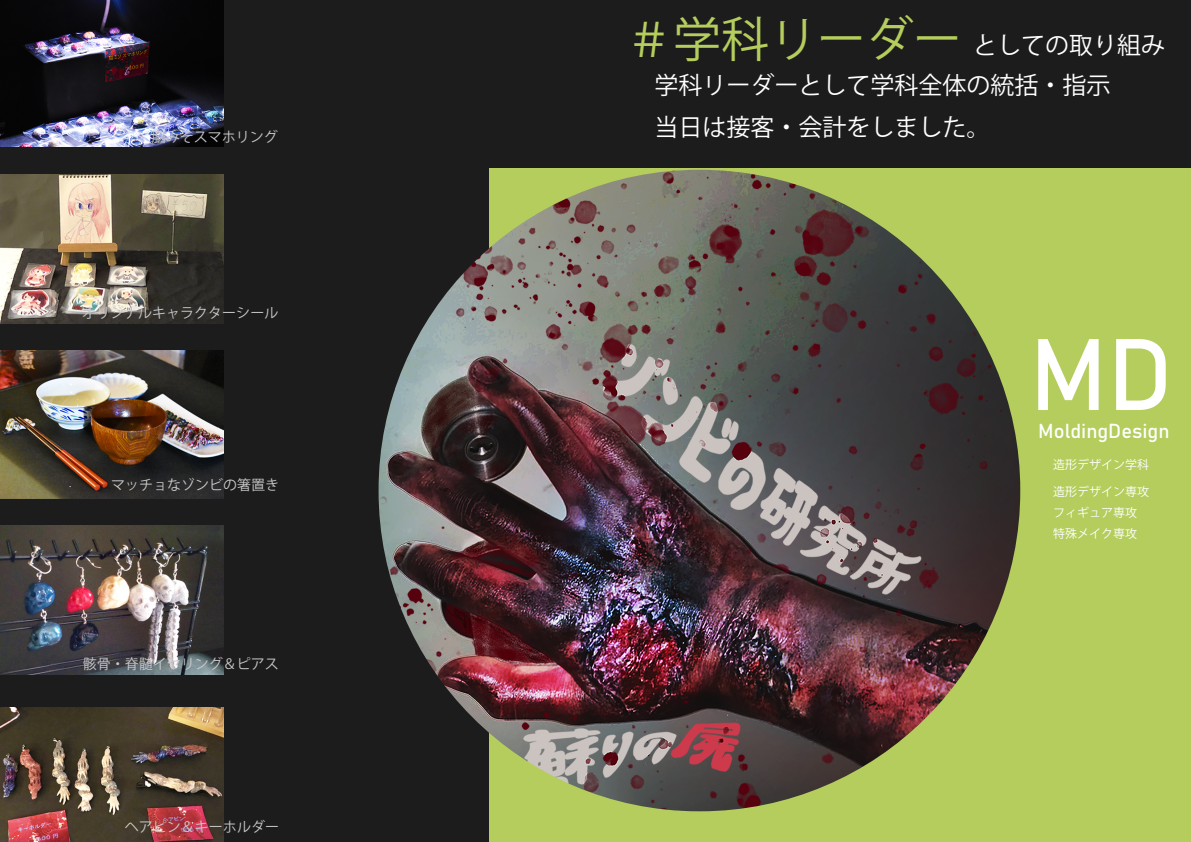
<style>
.page{position:relative;width:1191px;height:842px;background:#1c1c1c}
.page>*{position:absolute;margin:0;border:0;box-sizing:border-box;transform-origin:0 0}
.t1{font:100px "Bahnschrift";color:#fff}
.t2{font:24px/41.3px "Koz Go Pr 6 N";color:#fff}
.t3{font:20px "Bahnschrift";color:#fff}
.t4{font:14px "Koz Go Pr 6 N";color:#c9cacc}
.t5{font:12px/21px "Koz Go Pr 6 N";color:#fff}
.s1{font-size:48px;color:#b4cd5d}
</style>
<div class="page">
<div style="left:489px;top:169px;width:702px;height:673px;background:#b4cd5d"></div>
<img style="left:0;top:350px;width:223px;height:148px">
<img style="left:0;top:707px;width:223px;height:135px">
<img style="left:0;top:526px;width:223px;height:149px">
<img style="left:0;top:0;width:223px;height:146px">
<img style="left:0;top:175px;width:223px;height:149px">
<img style="left:378px;top:170px;width:642px;height:641px;border-radius:321px">
<p class="t4" style="left:152px;top:129px;width:127px">脳みそスマホリング</p>
<p class="t4" style="left:82px;top:305px;width:197px">オリジナルキャラクターシール</p>
<p class="t4" style="left:111px;top:477px;width:170px">マッチョなゾンビの箸置き</p>
<p class="t4" style="left:83px;top:656px;width:197px">骸骨・脊髄イヤリング＆ピアス</p>
<p class="t4" style="left:125px;top:819px;width:155px">ヘアピン＆キーホルダー</p>
<h2 class="t2" style="left:654px;top:25px;width:512px;text-indent:-29px"><span class="s1">＃学科リーダー</span>としての取り組み学科リーダーとして学科全体の統括・指示<br>当日は接客・会計をしました。</h2>
<h1 class="t1" style="left:1029px;top:299px;width:145px">MD</h1>
<h3 class="t3" style="left:1038px;top:416px;width:133px">MoldingDesign</h3>
<p class="t5" style="left:1053px;top:454px;width:97px">造形デザイン学科</p>
<p class="t5" style="left:1053px;top:481px;width:97px">造形デザイン専攻フィギュア専攻特殊メイク専攻</p>
</div>
